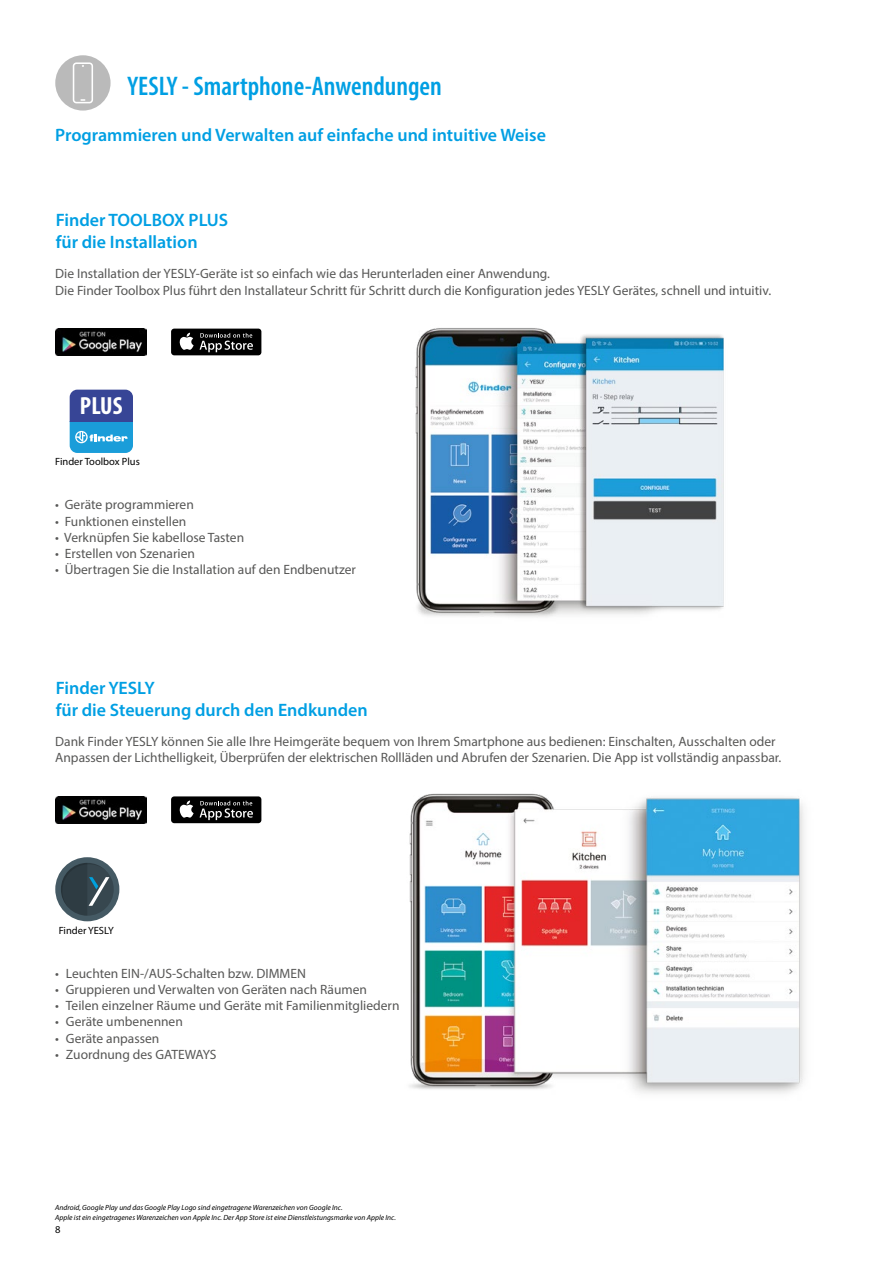
<style>
.page{position:relative;width:893px;height:1263px;background:#fff}
.page>*{position:absolute;margin:0;border:0;box-sizing:border-box;transform-origin:0 0}
.t1{font:600 condensed 27px "Myriad Pro";color:#009fe3}
.t2{font:700 condensed 24.9px "Myriad Pro";color:#fff}
.t3{font:600 18px/21.6px "Myriad Pro";color:#009fe3}
.t4{font:13.5px/16.2px "Myriad Pro";color:#575756}
.t5{font:10.5px "Myriad Pro";color:#000}
.t6{font:italic 7.5px "Myriad Pro";color:#000}
</style>
<div class="page">
<svg style="left:70px;top:390px;width:63px;height:63px;background:#3877b9"></svg>
<img style="left:409px;top:793px;width:395px;height:301px">
<div style="left:55px;top:55px;width:56px;height:56px;background:#bababa;border-radius:50%"></div>
<div style="left:73px;top:62px;width:20px;height:41px;border:2px solid #fff;border-radius:3px"></div>
<img style="left:55px;top:329px;width:92px;height:26px">
<div style="left:171px;top:329px;width:90px;height:26px;background:#000;border-radius:3px"></div>
<svg style="left:179px;top:333px;width:15px;height:17px"></svg>
<svg style="left:200px;top:333px;width:53px;height:19px"></svg>
<img style="left:55px;top:796px;width:92px;height:27px">
<div style="left:171px;top:796px;width:90px;height:27px;background:#000;border-radius:3px"></div>
<svg style="left:179px;top:800px;width:15px;height:18px"></svg>
<svg style="left:200px;top:801px;width:53px;height:19px"></svg>
<svg style="left:55px;top:857px;width:64px;height:64px"></svg>
<img style="left:415px;top:328px;width:309px;height:289px">
<h1 class="t1" style="left:128px;top:69px;width:316px">YESLY - Smartphone-Anwendungen</h1>
<h3 class="t3" style="left:55px;top:124px;width:492px">Programmieren und Verwalten auf einfache und intuitive Weise</h3>
<h3 class="t3" style="left:56px;top:209px;width:174px">Finder TOOLBOX PLUS für die Installation</h3>
<p class="t4" style="left:55px;top:266px;width:717px">Die Installation der YESLY-Geräte ist so einfach wie das Herunterladen einer Anwendung.<br>Die Finder Toolbox Plus führt den Installateur Schritt für Schritt durch die Konfiguration jedes YESLY Gerätes, schnell und intuitiv.</p>
<h2 class="t2" style="left:80px;top:390px;width:44px">PLUS</h2>
<p class="t5" style="left:55px;top:455px;width:86px">Finder Toolbox Plus</p>
<p class="t4" style="left:55px;top:497px;width:140px">• Geräte programmieren</p>
<p class="t4" style="left:55px;top:513px;width:133px">• Funktionen einstellen</p>
<p class="t4" style="left:55px;top:529px;width:190px">• Verknüpfen Sie kabellose Tasten</p>
<p class="t4" style="left:55px;top:545px;width:141px">• Erstellen von Szenarien</p>
<p class="t4" style="left:55px;top:561px;width:302px">• Übertragen Sie die Installation auf den Endbenutzer</p>
<h3 class="t3" style="left:56px;top:677px;width:314px">Finder YESLY<br>für die Steuerung durch den Endkunden</h3>
<p class="t4" style="left:55px;top:733px;width:728px">Dank Finder YESLY können Sie alle Ihre Heimgeräte bequem von Ihrem Smartphone aus bedienen: Einschalten, Ausschalten oder<br>Anpassen der Lichthelligkeit, Überprüfen der elektrischen Rollläden und Abrufen der Szenarien. Die App ist vollständig anpassbar.</p>
<p class="t5" style="left:59px;top:924px;width:57px">Finder YESLY</p>
<p class="t4" style="left:55px;top:965px;width:252px">• Leuchten EIN-/AUS-Schalten bzw. DIMMEN</p>
<p class="t4" style="left:55px;top:981px;width:313px">• Gruppieren und Verwalten von Geräten nach Räumen</p>
<p class="t4" style="left:55px;top:997px;width:346px">• Teilen einzelner Räume und Geräte mit Familienmitgliedern</p>
<p class="t4" style="left:55px;top:1013px;width:129px">• Geräte umbenennen</p>
<p class="t4" style="left:55px;top:1030px;width:106px">• Geräte anpassen</p>
<p class="t4" style="left:55px;top:1046px;width:163px">• Zuordnung des GATEWAYS</p>
<p class="t6" style="left:55px;top:1202px;width:289px">Android, Google Play und das Google Play Logo sind eingetragene Warenzeichen von Google Inc.</p>
<p class="t6" style="left:55px;top:1213px;width:342px">Apple ist ein eingetragenes Warenzeichen von Apple Inc. Der App Store ist eine Dienstleistungsmarke von Apple Inc.</p>
<p class="t5" style="left:55px;top:1222px;width:7px">8</p>
</div>
